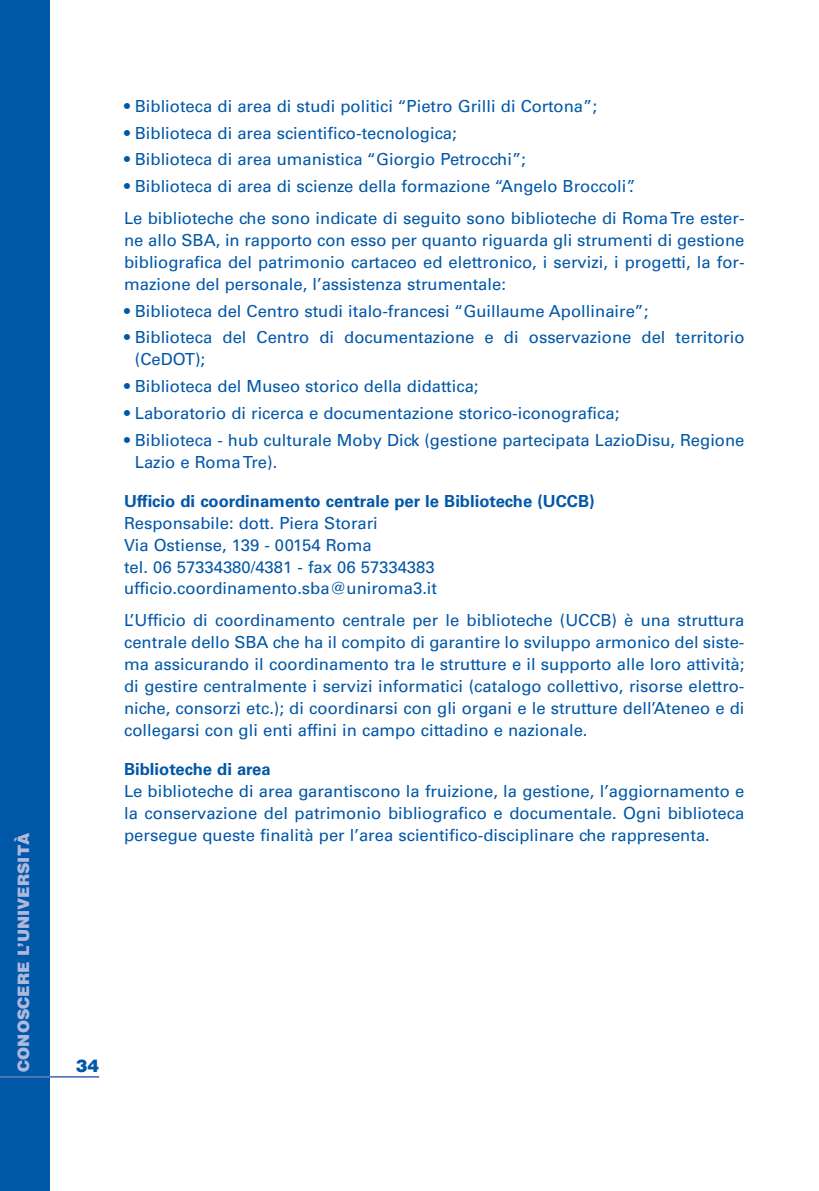
<style>
.page{position:relative;width:819px;height:1191px;background:#fff}
.page>*{position:absolute;margin:0;border:0;box-sizing:border-box;transform-origin:0 0}
.t1{font:900 17.5px "Helvetica";color:#0157a8}
.t2{font:16.62px/21.9px "Univers";color:#0157a8}
.t3{font:700 16.62px "Univers";color:#0157a8}
.t4{font:900 15.75px "Helvetica";color:#aeb9dd}
</style>
<div class="page">
<div style="left:0;top:0;width:50px;height:1191px;background:#0157a8"></div>
<hr style="left:0;top:1076px;width:99px;height:1px;background:#5779bc">
<p class="t4" style="left:14px;top:1071px;width:241px;rotate:-90deg">CONOSCERE L’UNIVERSITÀ</p>
<p class="t2" style="left:124px;top:96px;width:474px">• Biblioteca di area di studi politici “Pietro Grilli di Cortona”;</p>
<p class="t2" style="left:124px;top:123px;width:334px">• Biblioteca di area scientifico-tecnologica;</p>
<p class="t2" style="left:124px;top:150px;width:403px">• Biblioteca di area umanistica “Giorgio Petrocchi”;</p>
<p class="t2" style="left:124px;top:172px;width:622px;line-height:31.8px">• Biblioteca di area di scienze della formazione “Angelo Broccoli”.<br>Le biblioteche che sono indicate di seguito sono biblioteche di RomaTre ester-</p>
<p class="t2" style="left:124px;top:231px;width:622px;text-align:justify">ne allo SBA, in rapporto con esso per quanto riguarda gli strumenti di gestione bibliografica del patrimonio cartaceo ed elettronico, i servizi, i progetti, la for&shy;mazione del personale, l’assistenza strumentale:</p>
<p class="t2" style="left:124px;top:301px;width:525px">• Biblioteca del Centro studi italo-francesi “Guillaume Apollinaire”;</p>
<p class="t2" style="left:135px;top:328px;width:611px;text-indent:-11px">• Biblioteca del Centro di documentazione e di osservazione del territorio (CeDOT);</p>
<p class="t2" style="left:124px;top:377px;width:356px">• Biblioteca del Museo storico della didattica;</p>
<p class="t2" style="left:124px;top:403px;width:497px">• Laboratorio di ricerca e documentazione storico-iconografica;</p>
<p class="t2" style="left:135px;top:430px;width:611px;text-indent:-11px">• Biblioteca - hub culturale Moby Dick (gestione partecipata LazioDisu, Regione<br>Lazio e RomaTre).</p>
<p class="t3" style="left:124px;top:495px;width:472px">Ufficio di coordinamento centrale per le Biblioteche (UCCB)</p>
<p class="t2" style="left:124px;top:513px;width:314px">Responsabile: dott. Piera Storari<br>Via Ostiense, 139 - 00154 Roma<br>tel. 06 57334380/4381 - fax 06 57334383 ufficio.coordinamento.sba@uniroma3.it</p>
<p class="t2" style="left:124px;top:611px;width:622px;text-align:justify">L’Ufficio di coordinamento centrale per le biblioteche (UCCB) è una struttura centrale dello SBA che ha il compito di garantire lo sviluppo armonico del siste&shy;ma assicurando il coordinamento tra le strutture e il supporto alle loro attività; di gestire centralmente i servizi informatici (catalogo collettivo, risorse elettro&shy;niche, consorzi etc.); di coordinarsi con gli organi e le strutture dell’Ateneo e di collegarsi con gli enti affini in campo cittadino e nazionale.</p>
<p class="t3" style="left:124px;top:763px;width:148px">Biblioteche di area</p>
<p class="t2" style="left:124px;top:781px;width:622px;text-align:justify">Le biblioteche di area garantiscono la fruizione, la gestione, l’aggiornamento e la conservazione del patrimonio bibliografico e documentale. Ogni biblioteca persegue queste finalità per l’area scientifico-disciplinare che rappresenta.</p>
<p class="t1" style="left:76px;top:1055px;width:25px">34</p>
</div>
